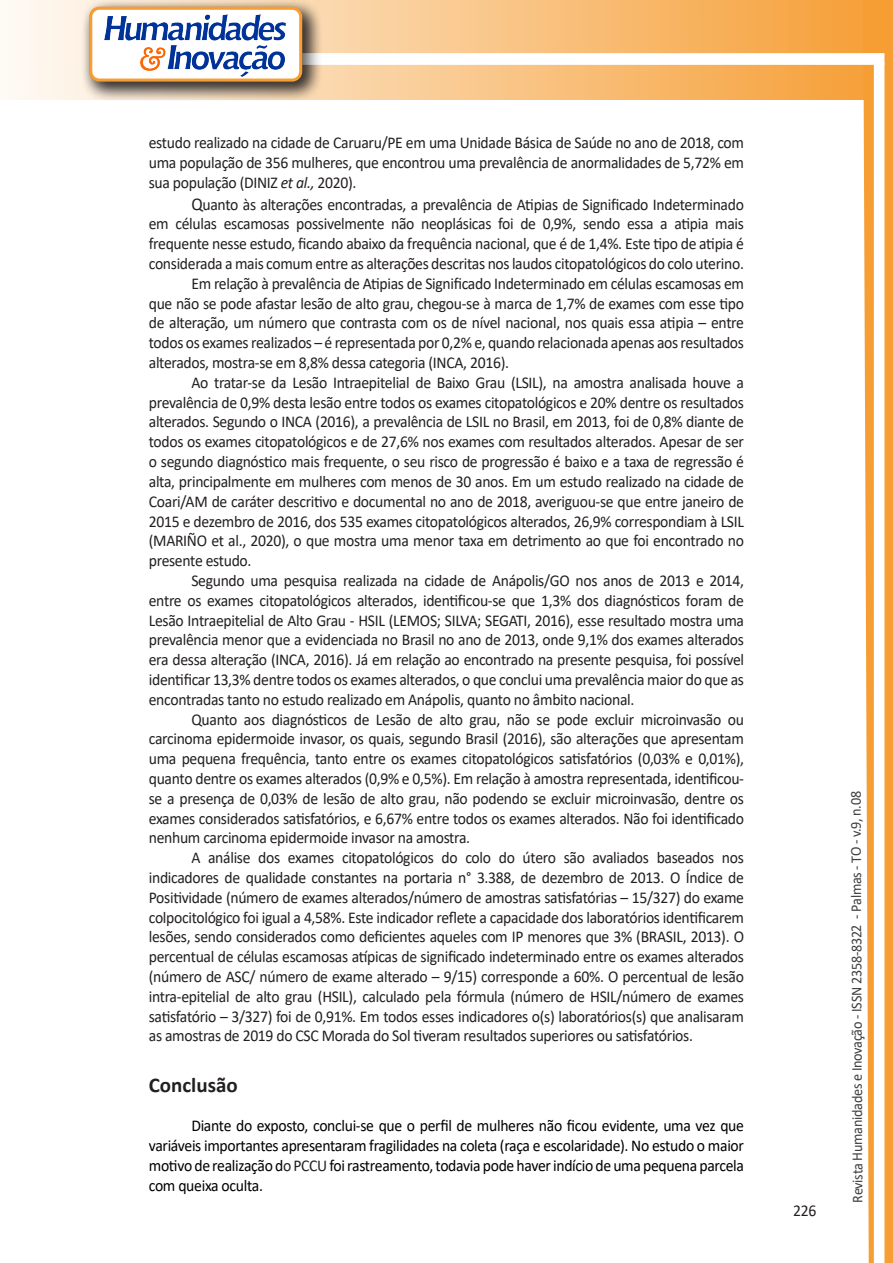
<style>
.page{position:relative;width:893px;height:1263px;background:#fff}
.page>*{position:absolute;margin:0;border:0;box-sizing:border-box;transform-origin:0 0}
.Titulo_2{font:700 21px "Calibri";color:#231f20}
.texto{font:16.5px/19.8px "Calibri";letter-spacing:-.02em;color:#231f20;text-align:justify;scale:.95 1}
.texto-2{font:16.5px/19.8px "Calibri";letter-spacing:-.02em;color:#000;text-align:justify;scale:.95 1}
.t1{font:15px "Calibri";letter-spacing:-.025em;color:#3e3e3f;scale:.95 1}
.s1{font-style:italic}
.s2{font-size:18px}
.s3{color:#231f20}
</style>
<div class="page">
<svg style="left:5px;top:0;width:858px;height:100px;background:#f9c484"></svg>
<div style="left:302px;top:53px;width:582px;height:12px;background:#fff;border:2px solid #fff"></div>
<svg style="left:863px;top:0;width:30px;height:1263px"></svg>
<div style="left:81px;top:0;width:241px;height:102px;background:#231f20;opacity:.75"></div>
<div style="left:91px;top:8px;width:210px;height:72px;background:#fff;border-radius:9px"></div>
<img style="left:104px;top:14px;width:181px;height:62px">
<div style="left:89px;top:7px;width:213px;height:75px;border:3px solid #f69e34;border-radius:9px"></div>
<p class="texto" style="left:149px;top:133px;width:628px">estudo realizado na cidade de Caruaru/PE em uma Unidade Básica de Saúde no ano de 2018, com uma população de 356 mulheres, que encontrou uma prevalência de anormalidades de 5,72% em sua população (DINIZ <span class="s1">et al.,</span> 2020).</p>
<p class="texto" style="left:149px;top:194px;width:628px;text-indent:43px"><span class="s2">Q</span>uanto às alterações encontradas, a prevalência de Atipias de Significado Indeterminado em células escamosas possivelmente não neoplásicas foi de 0,9%, sendo essa a atipia mais frequente nesse estudo, ficando abaixo da frequência nacional, que é de 1,4%. Este tipo de atipia é considerada a mais comum entre as alterações descritas nos laudos citopatológicos do colo uterino.</p>
<p class="texto" style="left:149px;top:273px;width:628px;text-indent:43px">Em relação à prevalência de Atipias de Significado Indeterminado em células escamosas em que não se pode afastar lesão de alto grau, chegou-se à marca de 1,7% de exames com esse tipo de alteração, um número que contrasta com os de nível nacional, nos quais essa atipia – entre todos os exames realizados – é representada por 0,2% e, quando relacionada apenas aos resultados alterados, mostra-se em 8,8% dessa categoria (INCA, 2016).</p>
<p class="texto" style="left:149px;top:372px;width:628px;text-indent:43px">Ao tratar-se da Lesão Intraepitelial de Baixo Grau (LSIL), na amostra analisada houve a prevalência de 0,9% desta lesão entre todos os exames citopatológicos e 20% dentre os resultados alterados. Segundo o INCA (2016), a prevalência de LSIL no Brasil, em 2013, foi de 0,8% diante de todos os exames citopatológicos e de 27,6% nos exames com resultados alterados. Apesar de ser o segundo diagnóstico mais frequente, o seu risco de progressão é baixo e a taxa de regressão é alta, principalmente em mulheres com menos de 30 anos. Em um estudo realizado na cidade de Coari/AM de caráter descritivo e documental no ano de 2018, averiguou-se que entre janeiro de 2015 e dezembro de 2016, dos 535 exames citopatológicos alterados, 26,9% correspondiam à LSIL (MARIÑO et al., 2020), o que mostra uma menor taxa em detrimento ao que foi encontrado no presente estudo.</p>
<p class="texto" style="left:149px;top:570px;width:628px;text-indent:43px">Segundo uma pesquisa realizada na cidade de Anápolis/GO nos anos de 2013 e 2014, entre os exames citopatológicos alterados, identificou-se que 1,3% dos diagnósticos foram de Lesão Intraepitelial de Alto Grau - HSIL (LEMOS; SILVA; SEGATI, 2016), esse resultado mostra uma prevalência menor que a evidenciada no Brasil no ano de 2013, onde 9,1% dos exames alterados era dessa alteração (INCA, 2016). Já em relação ao encontrado na presente pesquisa, foi possível identificar 13,3% dentre todos os exames alterados, o que conclui uma prevalência maior do que as encontradas tanto no estudo realizado em Anápolis, quanto no âmbito nacional.</p>
<p class="texto" style="left:149px;top:709px;width:628px;text-indent:43px">Quanto aos diagnósticos de Lesão de alto grau, não se pode excluir microinvasão ou carcinoma epidermoide invasor, os quais, segundo Brasil (2016), são alterações que apresentam uma pequena frequência, tanto entre os exames citopatológicos satisfatórios (0,03% e 0,01%), quanto dentre os exames alterados (0,9% e 0,5%). Em relação à amostra representada, identificou&shy;se a presença de 0,03% de lesão de alto grau, não podendo se excluir microinvasão, dentre os exames considerados satisfatórios, e 6,67% entre todos os exames alterados. Não foi identificado nenhum carcinoma epidermoide invasor na amostra.</p>
<p class="texto" style="left:149px;top:847px;width:628px;text-indent:43px">A análise dos exames citopatológicos do colo do útero são avaliados baseados nos indicadores de qualidade constantes na portaria n° 3.388, de dezembro de 2013. O Índice de Positividade (número de exames alterados/número de amostras satisfatórias – 15/327) do exame colpocitológico foi igual a 4,58%. Este indicador reflete a capacidade dos laboratórios identificarem lesões, sendo considerados como deficientes aqueles com IP menores que 3% (BRASIL, 2013). O percentual de células escamosas atípicas de significado indeterminado entre os exames alterados (número de ASC/ número de exame alterado – 9/15) corresponde a 60%. O percentual de lesão intra-epitelial de alto grau (HSIL), calculado pela fórmula (número de HSIL/número de exames satisfatório – 3/327) foi de 0,91%. Em todos esses indicadores o(s) laboratórios(s) que analisaram as amostras de 2019 do CSC Morada do Sol tiveram resultados superiores ou satisfatórios.</p>
<p class="Titulo_2" style="left:149px;top:1070px;width:90px">Conclusão</p>
<p class="texto-2" style="left:149px;top:1115px;width:628px;text-indent:43px">Diante do exposto, conclui-se que o perfil de mulheres não ficou evidente, uma vez que variáveis importantes apresentaram fragilidades na coleta (raça e escolaridade). No estudo o maior motivo de realização d<span class="s3">o PCCU</span> foi rastreamento, todavia pode haver indício de uma pequena parcela com queixa oculta.</p>
<p class="texto" style="left:793px;top:1200px;width:26px">226</p>
<p class="t1" style="left:846px;top:1203px;width:435px;rotate:-90deg">Revista Humanidades e Inovação - ISSN 2358-8322 - Palmas - TO - v.9, n.08</p>
</div>
